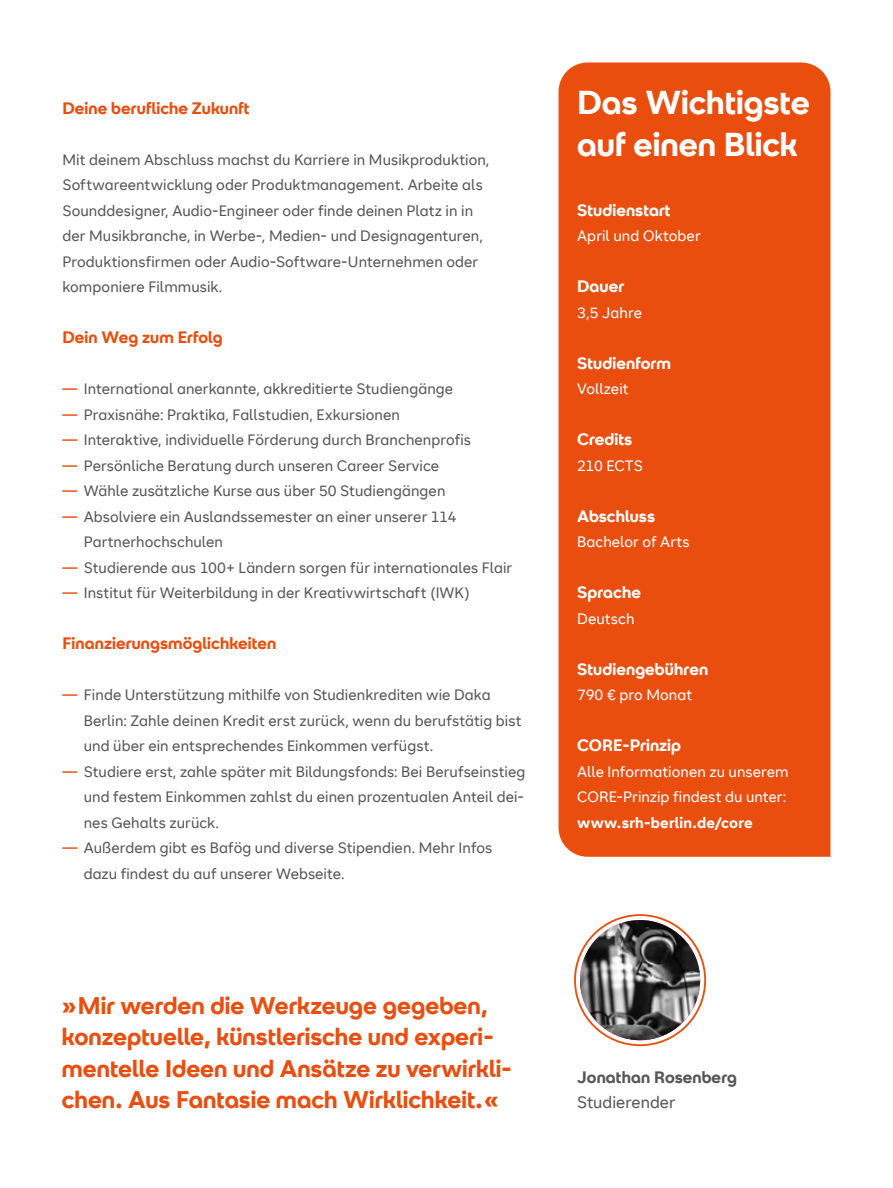
<style>
.page{position:relative;width:893px;height:1188px;background:#fff}
.page>*{position:absolute;margin:0;border:0;box-sizing:border-box;transform-origin:0 0}
.t1{font:700 33px/42px "SRH Headline";color:#fff}
.t2{font:700 24px/31.5px "SRH Headline";color:#e94e0f}
.t3{font:700 16.5px "SRH Headline";letter-spacing:.005em;color:#fff}
.t4{font:700 16.5px "SRH Headline";letter-spacing:.005em;color:#e94e0f}
.t5{font:700 16.5px "SRH Headline";letter-spacing:.005em;color:#575756}
.t6{font:16.5px "SRH Text";letter-spacing:.005em;color:#575756}
.t7{font:15px/25.5px "SRH Text";letter-spacing:.005em;color:#575756}
.t8{font:15px/25.5px "SRH Text";letter-spacing:.005em;color:#fff}
.t9{font:700 15px "SRH Text";letter-spacing:.01em;color:#fff}
.s1{color:#e94e0f}
</style>
<div class="page">
<img style="left:580px;top:920px;width:120px;height:120px;border-radius:60px">
<div style="left:558px;top:63px;width:272px;height:794px;background:#e94e0f"></div>
<p class="t4" style="left:63px;top:98px;width:188px">Deine berufliche Zukunft</p>
<p class="t7" style="left:63px;top:147px;width:428px">Mit deinem Abschluss machst du Karriere in Musikproduktion, Softwareentwicklung oder Produktmanagement. Arbeite als Sounddesigner, Audio-Engineer oder finde deinen Platz in in der Musikbranche, in Werbe-, Medien- und Designagenturen, Produktionsfirmen oder Audio-Software-Unternehmen oder komponiere Filmmusik.</p>
<p class="t4" style="left:63px;top:328px;width:162px">Dein Weg zum Erfolg</p>
<p class="t7" style="left:63px;top:376px;width:392px"><span class="s1">—</span> International anerkannte, akkreditierte Studiengänge</p>
<p class="t7" style="left:63px;top:402px;width:339px"><span class="s1">—</span> Praxisnähe: Praktika, Fallstudien, Exkursionen</p>
<p class="t7" style="left:63px;top:427px;width:410px"><span class="s1">—</span> Interaktive, individuelle Förderung durch Branchenprofis</p>
<p class="t7" style="left:63px;top:453px;width:378px"><span class="s1">—</span> Persönliche Beratung durch unseren Career Service</p>
<p class="t7" style="left:63px;top:478px;width:384px"><span class="s1">—</span> Wähle zusätzliche Kurse aus über 50 Studiengängen</p>
<p class="t7" style="left:84px;top:504px;width:374px;text-indent:-21px"><span class="s1">—</span> Absolviere ein Auslandssemester an einer unserer 114<br>Partnerhochschulen</p>
<p class="t7" style="left:63px;top:555px;width:451px"><span class="s1">—</span> Studierende aus 100+ Ländern sorgen für internationales Flair</p>
<p class="t7" style="left:63px;top:580px;width:409px"><span class="s1">—</span> Institut für Weiterbildung in der Kreativwirtschaft (IWK)</p>
<p class="t4" style="left:63px;top:634px;width:215px">Finanzierungsmöglichkeiten</p>
<p class="t7" style="left:84px;top:682px;width:439px;text-indent:-21px"><span class="s1">—</span> Finde Unterstützung mithilfe von Studienkrediten wie Daka<br>Berlin: Zahle deinen Kredit erst zurück, wenn du berufstätig bist und über ein entsprechendes Einkommen verfügst.</p>
<p class="t7" style="left:84px;top:759px;width:443px;text-align:justify;text-indent:-21px"><span class="s1">—</span> Studiere erst, zahle später mit Bildungsfonds: Bei Berufseinstieg und festem Einkommen zahlst du einen prozentualen Anteil dei&shy;nes Gehalts zurück.</p>
<p class="t7" style="left:84px;top:836px;width:410px;text-indent:-21px"><span class="s1">—</span> Außerdem gibt es Bafög und diverse Stipendien. Mehr Infos dazu findest du auf unserer Webseite.</p>
<h2 class="t2" style="left:62px;top:990px;width:452px">» Mir werden die Werkzeuge gegeben, konzeptuelle, künstlerische und experi&shy;mentelle Ideen und Ansätze zu verwirkli&shy;chen. Aus Fantasie mach Wirklichkeit. «</h2>
<h1 class="t1" style="left:577px;top:81px;width:234px">Das Wichtigste auf einen Blick</h1>
<p class="t3" style="left:577px;top:200px;width:95px">Studienstart</p>
<p class="t8" style="left:577px;top:223px;width:125px">April und Oktober</p>
<p class="t3" style="left:577px;top:277px;width:49px">Dauer</p>
<p class="t8" style="left:577px;top:300px;width:66px">3,5 Jahre</p>
<p class="t3" style="left:577px;top:353px;width:95px">Studienform</p>
<p class="t8" style="left:577px;top:376px;width:53px">Vollzeit</p>
<p class="t3" style="left:577px;top:430px;width:57px">Credits</p>
<p class="t8" style="left:577px;top:453px;width:67px">210 ECTS</p>
<p class="t3" style="left:577px;top:506px;width:80px">Abschluss</p>
<p class="t8" style="left:577px;top:529px;width:114px">Bachelor of Arts</p>
<p class="t3" style="left:577px;top:583px;width:65px">Sprache</p>
<p class="t8" style="left:577px;top:606px;width:59px">Deutsch</p>
<p class="t3" style="left:577px;top:659px;width:133px">Studiengebühren</p>
<p class="t8" style="left:577px;top:682px;width:117px">790 € pro Monat</p>
<p class="t3" style="left:577px;top:736px;width:105px">CORE-Prinzip</p>
<p class="t8" style="left:577px;top:759px;width:213px">Alle Informationen zu unserem<br>CORE-Prinzip findest du unter:</p>
<p class="t9" style="left:577px;top:814px;width:177px">www.srh-berlin.de/core</p>
<p class="t5" style="left:577px;top:1068px;width:161px">Jonathan Rosenberg</p>
<p class="t6" style="left:577px;top:1093px;width:100px">Studierender</p>
</div>
